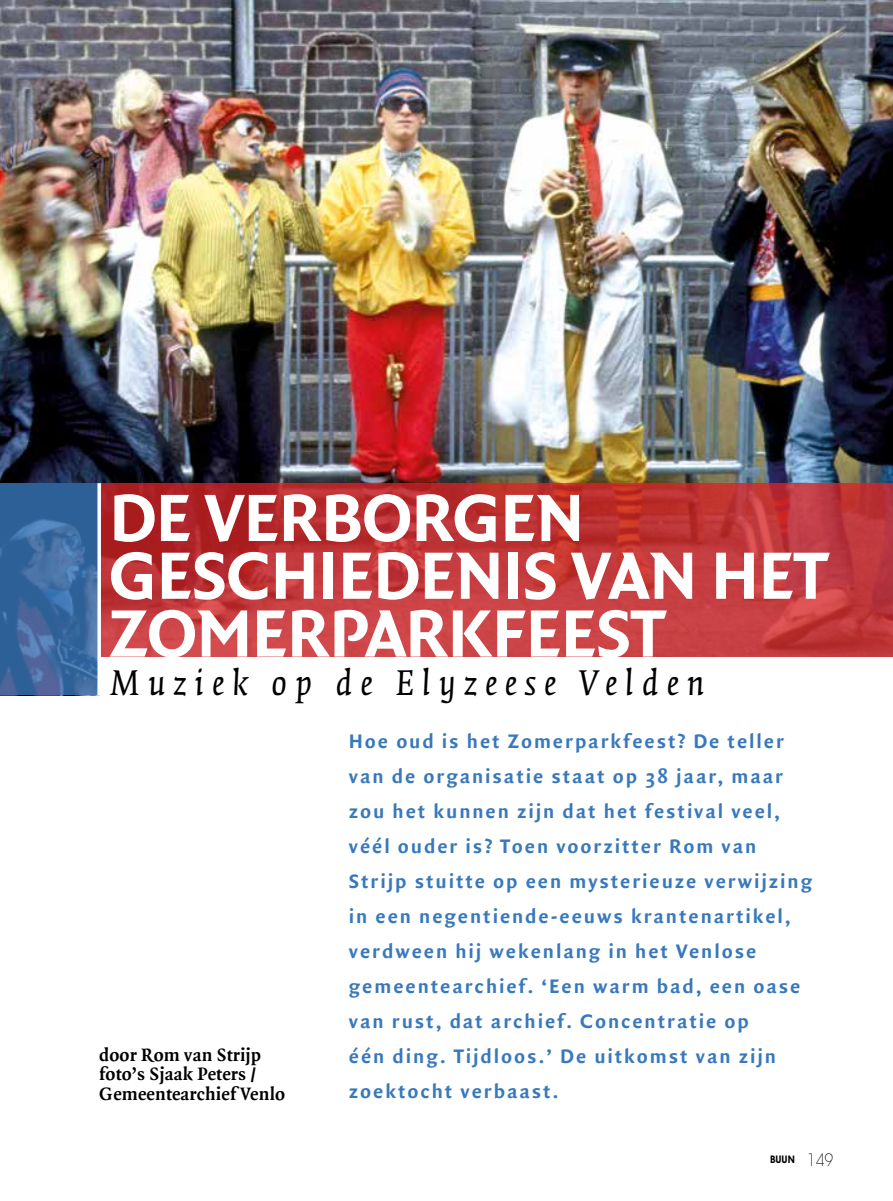
<style>
.page{position:relative;width:893px;height:1201px;background:#fff}
.page>*{position:absolute;margin:0;border:0;box-sizing:border-box;transform-origin:0 0}
.t1{font:700 71.75px/57.8px "Quadraat Sans";letter-spacing:-.01em;color:#fff}
.t2{font:italic 38.5px "Quadraat";letter-spacing:.2em;color:#000}
.t3{font:700 21px/35px "Quadraat Sans";letter-spacing:.09em;color:#3878bc}
.t4{font:700 19.25px/19.2px "Quadraat";letter-spacing:.01em;color:#000}
.t5{font:600 10.5px "Avant Garde IT Cby BT";color:#000}
.s1{font-weight:200;font-size:17.5px}
</style>
<div class="page">
<img style="left:0;top:0;width:893px;height:483px">
<svg style="left:101px;top:483px;width:792px;height:173px;background:#c13739"></svg>
<svg style="left:0;top:483px;width:97px;height:212px;background:#3a689e"></svg>
<svg style="left:97px;top:483px;width:4px;height:212px"></svg>
<h1 class="t1" style="left:109px;top:491px;width:721px">DE VERBORGEN<br>GESCHIEDENIS VAN HET<br>ZOMERPARKFEEST</h1>
<h2 class="t2" style="left:109px;top:662px;width:597px">Muziek op de Elyzeese Velden</h2>
<p class="t4" style="left:99px;top:1045px;width:187px">door Rom van Strijp foto’s Sjaak Peters /<br>Gemeentearchief Venlo</p>
<p class="t3" style="left:349px;top:724px;width:465px">Hoe oud is het Zomerparkfeest? De teller van de organisatie staat op 38 jaar, maar zou het kunnen zijn dat het festival veel, véél ouder is? Toen voorzitter Rom van Strijp stuitte op een mysterieuze verwijzing in een negentiende-eeuws krantenartikel, verdween hij wekenlang in het Venlose gemeentearchief. ‘Een warm bad, een oase van rust, dat archief. Concentratie op<br>één ding. Tijdloos.’ De uitkomst van zijn zoektocht verbaast.</p>
<p class="t5" style="left:770px;top:1153px;width:65px">BUUN <span class="s1">149</span></p>
</div>
